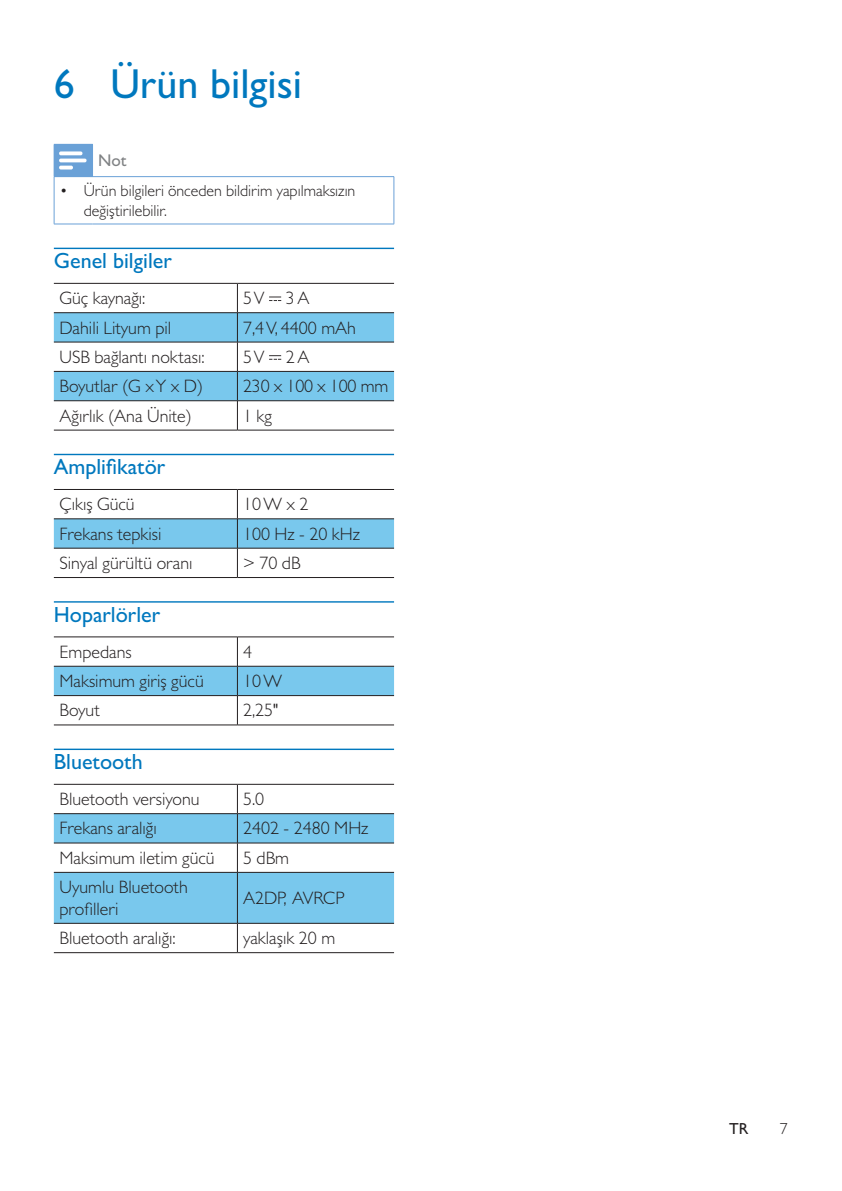
<style>
.page{position:relative;width:842px;height:1191px;background:#fff}
.page>*{position:absolute;margin:0;border:0;box-sizing:border-box;transform-origin:0 0}
.Heading_1{font:500 42px "Gill Sans MT Pro";color:#0078be}
.Heading_3{font:500 22px "Gill Sans MT Pro";color:#0078be}
.t1{font:300 18px/21.6px "Gill Sans MT Pro";color:#231f20}
.t2{font:500 17px "Gill Sans MT Pro";color:#808284}
.Text{font:300 16px/20px "Gill Sans MT Pro";color:#231f20}
.t3{font:500 16px "Gill Sans MT Pro";color:#231f20}
</style>
<div class="page">
<hr style="left:54px;top:248px;width:340px;height:1px;background:#0078be">
<hr style="left:54px;top:454px;width:340px;height:1px;background:#0078be">
<hr style="left:54px;top:601px;width:340px;height:1px;background:#0078be">
<hr style="left:54px;top:748px;width:340px;height:2px;background:#0078be">
<div style="left:54px;top:144px;width:39px;height:33px;background:#6aa1d7"></div>
<hr style="left:394px;top:177px;width:1px;height:47px;background:#6aa1d7">
<hr style="left:54px;top:177px;width:1px;height:47px;background:#6aa1d7">
<hr style="left:93px;top:176px;width:301px;height:1px;background:#6aa1d7">
<hr style="left:54px;top:224px;width:39px;height:1px;background:#6aa1d7">
<hr style="left:93px;top:224px;width:301px;height:1px;background:#6aa1d7">
<svg style="left:59px;top:151px;width:28px;height:18px"></svg>
<hr style="left:54px;top:283px;width:183px;height:1px;background:#231f20">
<hr style="left:237px;top:283px;width:157px;height:1px;background:#231f20">
<hr style="left:54px;top:430px;width:183px;height:1px;background:#231f20">
<hr style="left:237px;top:430px;width:157px;height:1px;background:#231f20">
<svg style="left:54px;top:284px;width:340px;height:146px"></svg>
<hr style="left:54px;top:489px;width:183px;height:1px;background:#231f20">
<hr style="left:237px;top:489px;width:157px;height:1px;background:#231f20">
<svg style="left:54px;top:490px;width:340px;height:87px"></svg>
<hr style="left:54px;top:577px;width:183px;height:1px;background:#231f20">
<hr style="left:237px;top:577px;width:157px;height:1px;background:#231f20">
<hr style="left:54px;top:636px;width:183px;height:1px;background:#231f20">
<hr style="left:237px;top:636px;width:157px;height:1px;background:#231f20">
<svg style="left:54px;top:637px;width:340px;height:87px"></svg>
<hr style="left:54px;top:724px;width:183px;height:1px;background:#231f20">
<hr style="left:237px;top:724px;width:157px;height:1px;background:#231f20">
<svg style="left:54px;top:784px;width:340px;height:168px"></svg>
<hr style="left:54px;top:952px;width:183px;height:1px;background:#231f20">
<hr style="left:237px;top:952px;width:157px;height:1px;background:#231f20">
<p class="Heading_1" style="left:54px;top:59px;width:250px">6 Ürün bilgisi</p>
<p class="t2" style="left:98px;top:150px;width:30px">Not</p>
<p class="Text" style="left:84px;top:180px;width:273px;text-indent:-24px">• Ürün bilgileri önceden bildirim yapılmaksızın değiştirilebilir.</p>
<p class="Heading_3" style="left:54px;top:248px;width:119px">Genel bilgiler</p>
<p class="t1" style="left:60px;top:287px;width:87px">Güç kaynağı:</p>
<p class="t1" style="left:243px;top:287px;width:68px">5 V 3 A</p>
<p class="t1" style="left:60px;top:316px;width:113px">Dahili Lityum pil</p>
<p class="t1" style="left:243px;top:316px;width:114px">7,4 V, 4400 mAh</p>
<p class="t1" style="left:60px;top:346px;width:147px">USB bağlantı noktası:</p>
<p class="t1" style="left:243px;top:346px;width:68px">5 V 2 A</p>
<p class="t1" style="left:60px;top:375px;width:145px">Boyutlar (G x Y x D)</p>
<p class="t1" style="left:243px;top:375px;width:147px">230 x 100 x 100 mm</p>
<p class="t1" style="left:60px;top:404px;width:134px">Ağırlık (Ana Ünite)</p>
<p class="t1" style="left:243px;top:404px;width:30px">1 kg</p>
<p class="Heading_3" style="left:54px;top:454px;width:113px">Amplifikatör</p>
<p class="t1" style="left:60px;top:493px;width:77px">Çıkış Gücü</p>
<p class="t1" style="left:243px;top:493px;width:67px">10 W x 2</p>
<p class="t1" style="left:60px;top:522px;width:103px">Frekans tepkisi</p>
<p class="t1" style="left:243px;top:522px;width:118px">100 Hz - 20 kHz</p>
<p class="t1" style="left:60px;top:552px;width:135px">Sinyal gürültü oranı</p>
<p class="t1" style="left:243px;top:552px;width:59px">&gt; 70 dB</p>
<p class="Heading_3" style="left:54px;top:601px;width:108px">Hoparlörler</p>
<p class="t1" style="left:60px;top:640px;width:74px">Empedans</p>
<p class="t1" style="left:243px;top:640px;width:10px">4</p>
<p class="t1" style="left:60px;top:670px;width:146px">Maksimum giriş gücü</p>
<p class="t1" style="left:243px;top:670px;width:40px">10 W</p>
<p class="t1" style="left:60px;top:699px;width:42px">Boyut</p>
<p class="t1" style="left:243px;top:699px;width:37px">2,25"</p>
<p class="Heading_3" style="left:54px;top:748px;width:91px">Bluetooth</p>
<p class="t1" style="left:60px;top:788px;width:142px">Bluetooth versiyonu</p>
<p class="t1" style="left:243px;top:788px;width:23px">5.0</p>
<p class="t1" style="left:60px;top:817px;width:99px">Frekans aralığı</p>
<p class="t1" style="left:243px;top:817px;width:127px">2402 - 2480 MHz</p>
<p class="t1" style="left:60px;top:846px;width:157px">Maksimum iletim gücü</p>
<p class="t1" style="left:243px;top:846px;width:48px">5 dBm</p>
<p class="t1" style="left:60px;top:876px;width:130px">Uyumlu Bluetooth profilleri</p>
<p class="t1" style="left:243px;top:887px;width:103px">A2DP, AVRCP</p>
<p class="t1" style="left:60px;top:927px;width:118px">Bluetooth aralığı:</p>
<p class="t1" style="left:243px;top:927px;width:94px">yaklaşık 20 m</p>
<p class="t3" style="left:729px;top:1119px;width:21px">TR</p>
<p class="Text" style="left:780px;top:1118px;width:9px">7</p>
</div>
